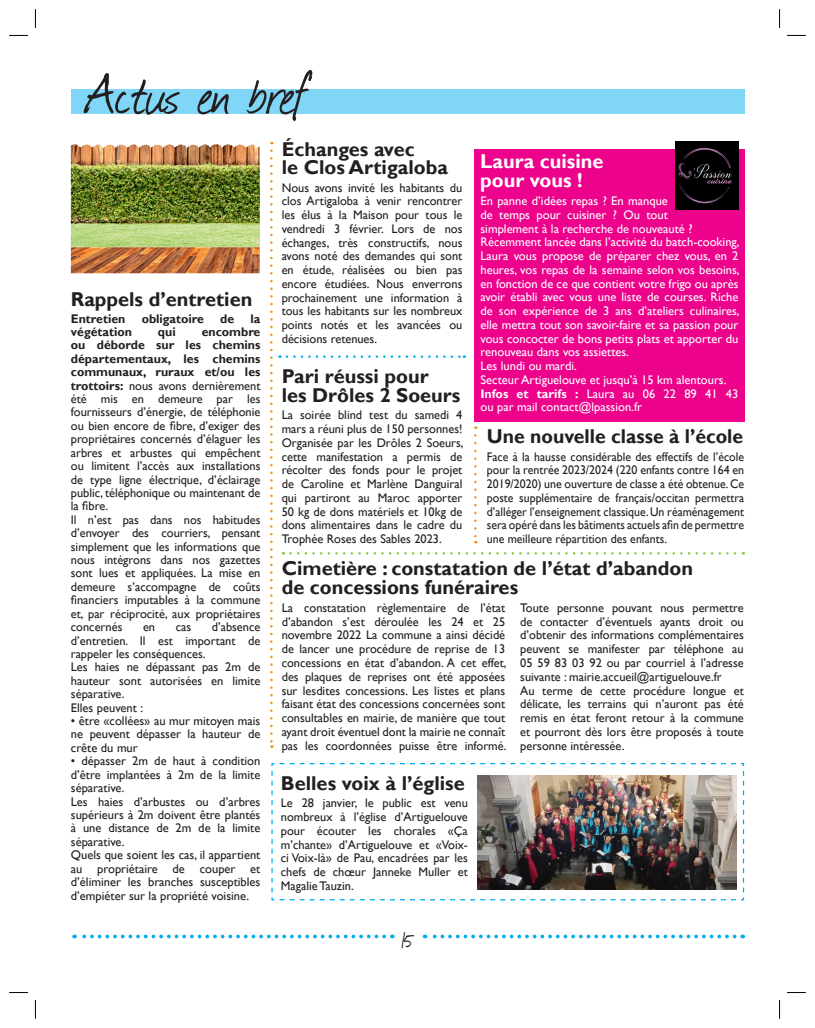
<style>
.page{position:relative;width:815px;height:1028px;background:#fff}
.page>*{position:absolute;margin:0;border:0;box-sizing:border-box;transform-origin:0 0}
.t1{font:68.75px "Journal";color:#231f20}
.t2{font:25px "Journal";color:#231f20}
.t3{font:700 20px/18.8px "Gill Sans";color:#231f20}
.t4{font:700 20px/18.8px "Gill Sans";color:#fff}
.t5{font:12.5px/13.8px "Gill Sans";color:#231f20;text-align:justify}
.t6{font:12.5px/13.8px "Gill Sans";color:#fff}
.t7{font:12.5px/13.8px "Gill Sans";color:#231f20;text-align:justify;scale:.95 1}
.t8{font:700 12.5px "Gill Sans";color:#231f20}
.s1{font-weight:700}
</style>
<div class="page">
<svg style="left:424px;top:934px;width:311px;height:4px"></svg>
<svg style="left:74px;top:934px;width:310px;height:4px"></svg>
<div style="left:71px;top:89px;width:673px;height:25px;background:#80d6f7"></div>
<svg style="left:270px;top:151px;width:3px;height:597px"></svg>
<svg style="left:474px;top:435px;width:3px;height:108px"></svg>
<svg style="left:287px;top:355px;width:178px;height:3px"></svg>
<svg style="left:290px;top:552px;width:454px;height:2px"></svg>
<svg style="left:271px;top:763px;width:474px;height:138px"></svg>
<div style="left:474px;top:149px;width:270px;height:272px;background:#ed028c"></div>
<img style="left:675px;top:142px;width:64px;height:67px">
<img style="left:478px;top:776px;width:259px;height:113px">
<img style="left:71px;top:144px;width:189px;height:129px">
<svg style="left:9px;top:35px;width:19px;height:1px"></svg>
<svg style="left:787px;top:35px;width:19px;height:1px"></svg>
<svg style="left:9px;top:992px;width:19px;height:1px"></svg>
<svg style="left:787px;top:992px;width:19px;height:1px"></svg>
<svg style="left:35px;top:9px;width:1px;height:19px"></svg>
<svg style="left:35px;top:1000px;width:1px;height:18px"></svg>
<svg style="left:779px;top:9px;width:1px;height:19px"></svg>
<svg style="left:779px;top:1000px;width:1px;height:18px"></svg>
<h1 class="t1" style="left:85px;top:47px;width:225px">Actus en bref</h1>
<h3 class="t3" style="left:71px;top:290px;width:183px">Rappels d’entretien</h3>
<p class="t8" style="left:71px;top:311px;width:56px">Entretien</p>
<p class="t8" style="left:142px;top:311px;width:64px">obligatoire</p>
<p class="t8" style="left:220px;top:311px;width:16px">de</p>
<p class="t8" style="left:251px;top:311px;width:11px">la</p>
<p class="t8" style="left:71px;top:324px;width:63px">végétation</p>
<p class="t8" style="left:158px;top:324px;width:19px">qui</p>
<p class="t5" style="left:71px;top:325px;width:191px;line-height:13.4px;text-align:left;text-indent:131px"><span class="s1">encombre ou déborde sur les chemins départementaux, les chemins communaux, ruraux et/ou les trottoirs:</span> nous avons dernièrement été mis en demeure par les fournisseurs d’énergie, de téléphonie ou bien encore de fibre, d’exiger des propriétaires concernés d’élaguer les arbres et arbustes qui empêchent ou limitent l’accès aux installations de type ligne électrique, d’éclairage public, téléphonique ou maintenant de la fibre.<br>Il n’est pas dans nos habitudes d’envoyer des courriers, pensant simplement que les informations que nous intégrons dans nos gazettes sont lues et appliquées. La mise en demeure s’accompagne de coûts financiers imputables à la commune et, par réciprocité, aux propriétaires concernés</p>
<p class="t5" style="left:71px;top:620px;width:191px;line-height:13.4px;text-align:left;text-indent:141px">d’absence d’entretien. Il est important de rappeler les conséquences.<br>Les haies ne dépassant pas 2m de hauteur sont autorisées en limite séparative.<br>Elles peuvent :</p>
<p class="t5" style="left:71px;top:714px;width:191px;line-height:13.4px">• être «collées» au mur mitoyen mais ne peuvent dépasser la hauteur de crête du mur</p>
<p class="t5" style="left:71px;top:754px;width:191px;line-height:13.4px;text-align:left">• dépasser 2m de haut à condition d’être implantées à 2m de la limite séparative.<br>Les haies d’arbustes ou d’arbres supérieurs à 2m doivent être plantés à une distance de 2m de la limite séparative.<br>Quels que soient les cas, il appartient au propriétaire de couper et d’éliminer les branches susceptibles d’empiéter sur la propriété voisine.</p>
<p class="t5" style="left:143px;top:620px;width:14px">en</p>
<p class="t5" style="left:176px;top:620px;width:17px">cas</p>
<h3 class="t3" style="left:282px;top:140px;width:168px">Échanges avec<br>le Clos Artigaloba</h3>
<p class="t5" style="left:282px;top:181px;width:182px">Nous avons invité les habitants du clos Artigaloba à venir rencontrer les élus à la Maison pour tous le vendredi 3 février. Lors de nos échanges, très constructifs, nous avons noté des demandes qui sont en étude, réalisées ou bien pas encore étudiées. Nous enverrons prochainement une information à tous les habitants sur les nombreux points notés et les avancées ou décisions retenues.</p>
<h3 class="t3" style="left:282px;top:368px;width:180px">Pari réussi pour<br>les Drôles 2 Soeurs</h3>
<p class="t5" style="left:282px;top:408px;width:183px">La soirée blind test du samedi 4 mars a réuni plus de 150 personnes!<br>Organisée par les Drôles 2 Soeurs, cette manifestation a permis de récolter des fonds pour le projet de Caroline et Marlène Danguiral qui partiront au Maroc apporter 50 kg de dons matériels et 10kg de dons alimentaires dans le cadre du Trophée Roses des Sables 2023.</p>
<h3 class="t4" style="left:480px;top:152px;width:125px">Laura cuisine pour vous !</h3>
<p class="t6" style="left:480px;top:194px;width:261px">En panne d’idées repas ? En manque<br>de temps pour cuisiner ? Ou tout<br>simplement à la recherche de nouveauté ?<br>Récemment lancée dans l’activité du batch-cooking, Laura vous propose de préparer chez vous, en 2 heures, vos repas de la semaine selon vos besoins, en fonction de ce que contient votre frigo ou après avoir établi avec vous une liste de courses. Riche de son expérience de 3 ans d’ateliers culinaires, elle mettra tout son savoir-faire et sa passion pour vous concocter de bons petits plats et apporter du renouveau dans vos assiettes.<br>Les lundi ou mardi.<br>Secteur Artiguelouve et jusqu’à 15 km alentours.<br><span class="s1">Infos et tarifs :</span> Laura au 06 22 89 41 43 ou par mail contact@lpassion.fr</p>
<h3 class="t3" style="left:487px;top:428px;width:258px">Une nouvelle classe à l’école</h3>
<p class="t7" style="left:487px;top:450px;width:272px">Face à la hausse considérable des effectifs de l’école pour la rentrée 2023/2024 (220 enfants contre 164 en 2019/2020) une ouverture de classe a été obtenue. Ce poste supplémentaire de français/occitan permettra d’alléger l’enseignement classique. Un réaménagement sera opéré dans les bâtiments actuels afin de permettre une meilleure répartition des enfants.</p>
<h3 class="t3" style="left:282px;top:559px;width:413px">Cimetière : constatation de l’état d’abandon de concessions funéraires</h3>
<p class="t5" style="left:282px;top:601px;width:226px">La constatation règlementaire de l’état d’abandon s’est déroulée les 24 et 25 novembre 2022 La commune a ainsi décidé de lancer une procédure de reprise de 13 concessions en état d’abandon. A cet effet, des plaques de reprises ont été apposées sur lesdites concessions. Les listes et plans faisant état des concessions concernées sont consultables en mairie, de manière que tout ayant droit éventuel dont la mairie ne connaît pas les coordonnées puisse être informé.</p>
<p class="t5" style="left:520px;top:601px;width:225px;text-align:left">Toute personne pouvant nous permettre de contacter d’éventuels ayants droit ou d’obtenir des informations complémentaires peuvent se manifester par téléphone au 05 59 83 03 92 ou par courriel à l’adresse suivante : mairie.accueil@artiguelouve.fr<br>Au terme de cette procédure longue et délicate, les terrains qui n’auront pas été remis en état feront retour à la commune et pourront dès lors être proposés à toute personne intéressée.</p>
<h3 class="t3" style="left:281px;top:774px;width:185px">Belles voix à l’église</h3>
<p class="t5" style="left:281px;top:796px;width:189px">Le 28 janvier, le public est venu nombreux à l’église d’Artiguelouve pour écouter les chorales «Ça m’chante» d’Artiguelouve et «Voix&shy;ci Voix-là» de Pau, encadrées par les chefs de chœur Janneke Muller et Magalie Tauzin.</p>
<h2 class="t2" style="left:401px;top:923px;width:14px">15</h2>
</div>
